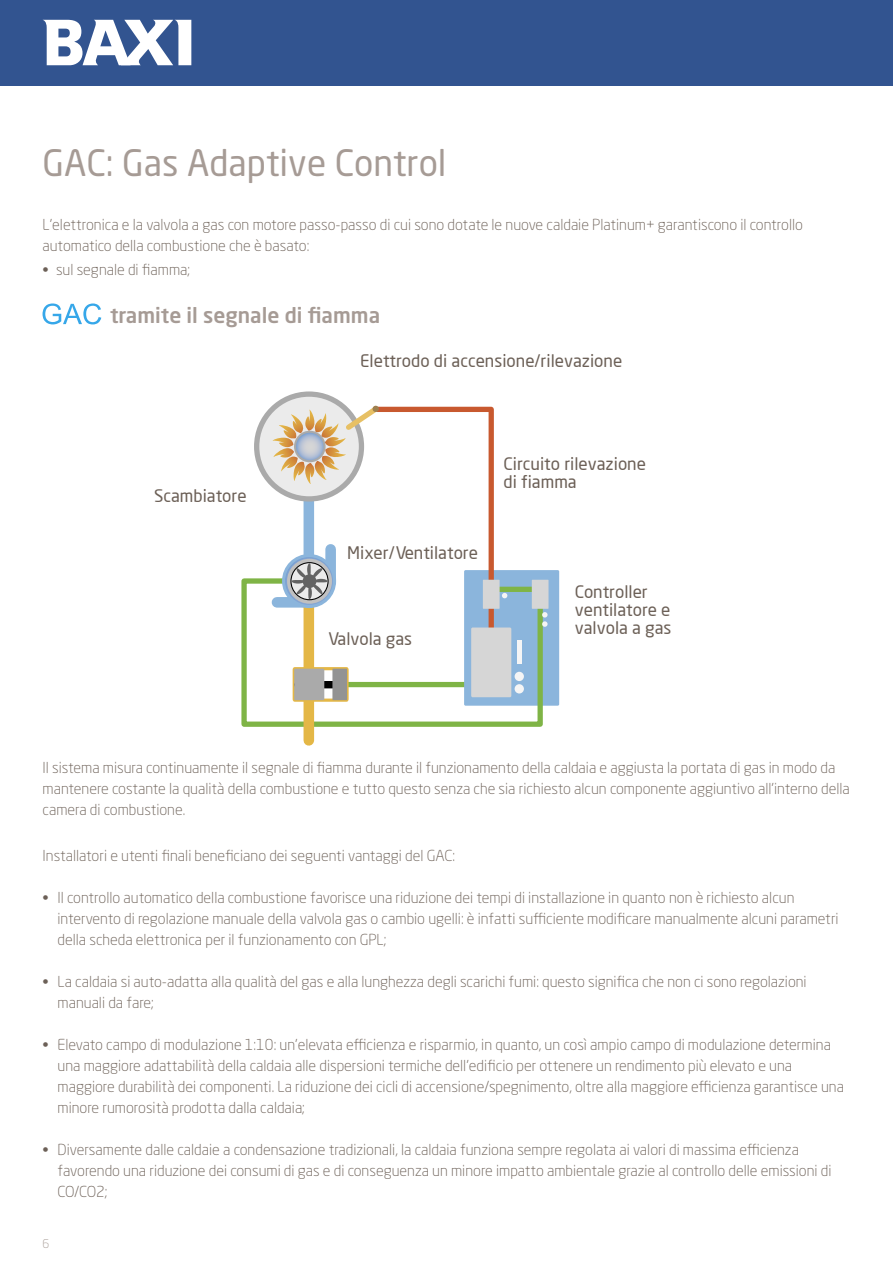
<style>
.page{position:relative;width:893px;height:1263px;background:#fff}
.page>*{position:absolute;margin:0;border:0;box-sizing:border-box;transform-origin:0 0}
.t1{font:36px "Neo Sans Pro";color:#a69b95}
.t2{font:500 21px "Neo Sans Pro";color:#a69b95}
.t3{font:16.95px/17.9px "Neo Sans";color:#6c6057}
.t4{font:300 15px/21px "Neo Sans Pro";color:#6c6057}
.t5{font:300 12px "Neo Sans Pro";color:#a69b95}
</style>
<div class="page">
<div style="left:0;top:0;width:893px;height:85px;background:#325490"></div>
<svg style="left:43px;top:20px;width:148px;height:45px"></svg>
<div style="left:464px;top:570px;width:95px;height:136px;background:#8bb5dc"></div>
<svg style="left:241px;top:578px;width:304px;height:151px"></svg>
<div style="left:304px;top:695px;width:10px;height:45px;background:#e4b746"></div>
<div style="left:293px;top:667px;width:56px;height:35px;border:3px solid #e4b746"></div>
<svg style="left:257px;top:394px;width:104px;height:105px"></svg>
<div style="left:254px;top:391px;width:110px;height:111px;border:5px solid #aaa;border-radius:50%"></div>
<div style="left:471px;top:627px;width:40px;height:70px;background:#d6d6d6"></div>
<div style="left:483px;top:580px;width:17px;height:29px;background:#d6d6d6"></div>
<div style="left:532px;top:580px;width:16px;height:29px;background:#d6d6d6"></div>
<div style="left:515px;top:684px;width:9px;height:9px;background:#f5f5f5;border-radius:50%"></div>
<div style="left:515px;top:672px;width:9px;height:9px;background:#f5f5f5;border-radius:50%"></div>
<svg style="left:502px;top:593px;width:5px;height:5px"></svg>
<svg style="left:542px;top:612px;width:6px;height:15px"></svg>
<div style="left:517px;top:640px;width:5px;height:24px;background:#f5f5f5"></div>
<svg style="left:273px;top:402px;width:223px;height:298px"></svg>
<div style="left:303px;top:574px;width:13px;height:14px;background:#636363;border-radius:50%"></div>
<svg style="left:43px;top:303px;width:58px;height:21px"></svg>
<h1 class="t1" style="left:43px;top:141px;width:405px">GAC: Gas Adaptive Control</h1>
<p class="t4" style="left:43px;top:214px;width:762px">L’elettronica e la valvola a gas con motore passo-passo di cui sono dotate le nuove caldaie Platinum+ garantiscono il controllo automatico della combustione che è basato:</p>
<p class="t4" style="left:43px;top:259px;width:149px">• sul segnale di fiamma;</p>
<h2 class="t2" style="left:110px;top:302px;width:272px">tramite il segnale di fiamma</h2>
<p class="t3" style="left:154px;top:487px;width:94px">Scambiatore</p>
<p class="t3" style="left:360px;top:352px;width:264px">Elettrodo di accensione/rilevazione</p>
<p class="t3" style="left:347px;top:544px;width:132px">Mixer/Ventilatore</p>
<p class="t3" style="left:329px;top:630px;width:85px">Valvola gas</p>
<p class="t3" style="left:504px;top:455px;width:144px">Circuito rilevazione di fiamma</p>
<p class="t3" style="left:575px;top:583px;width:98px">Controller ventilatore e valvola a gas</p>
<p class="t4" style="left:43px;top:756px;width:809px">Il sistema misura continuamente il segnale di fiamma durante il funzionamento della caldaia e aggiusta la portata di gas in modo da mantenere costante la qualità della combustione e tutto questo senza che sia richiesto alcun componente aggiuntivo all’interno della camera di combustione.</p>
<p class="t4" style="left:43px;top:845px;width:414px">Installatori e utenti finali beneficiano dei seguenti vantaggi del GAC:</p>
<p class="t4" style="left:58px;top:887px;width:783px;text-indent:-15px">• Il controllo automatico della combustione favorisce una riduzione dei tempi di installazione in quanto non è richiesto alcun intervento di regolazione manuale della valvola gas o cambio ugelli: è infatti sufficiente modificare manualmente alcuni parametri della scheda elettronica per il funzionamento con GPL;</p>
<p class="t4" style="left:58px;top:971px;width:751px;text-indent:-15px">• La caldaia si auto-adatta alla qualità del gas e alla lunghezza degli scarichi fumi: questo significa che non ci sono regolazioni manuali da fare;</p>
<p class="t4" style="left:58px;top:1034px;width:788px;text-indent:-15px">• Elevato campo di modulazione 1:10: un’elevata efficienza e risparmio, in quanto, un così ampio campo di modulazione determina una maggiore adattabilità della caldaia alle dispersioni termiche dell’edificio per ottenere un rendimento più elevato e una maggiore durabilità dei componenti. La riduzione dei cicli di accensione/spegnimento, oltre alla maggiore efficienza garantisce una minore rumorosità prodotta dalla caldaia;</p>
<p class="t4" style="left:58px;top:1139px;width:775px;text-indent:-15px">• Diversamente dalle caldaie a condensazione tradizionali, la caldaia funziona sempre regolata ai valori di massima efficienza favorendo una riduzione dei consumi di gas e di conseguenza un minore impatto ambientale grazie al controllo delle emissioni di<br>CO/CO2;</p>
<p class="t5" style="left:43px;top:1237px;width:8px">6</p>
</div>
